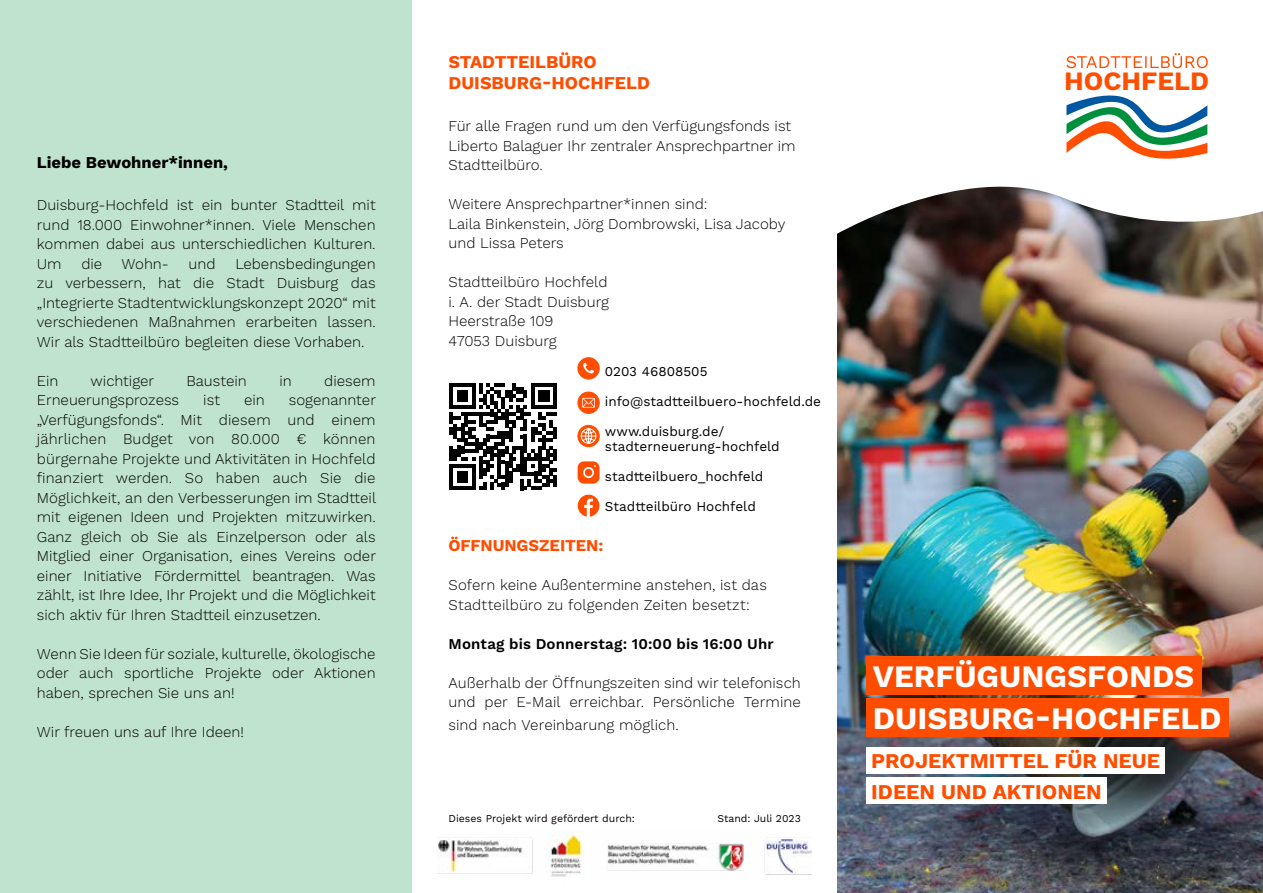
<style>
.page{position:relative;width:1263px;height:893px;background:#fff}
.page>*{position:absolute;margin:0;border:0;box-sizing:border-box;transform-origin:0 0}
.t1{font:700 31.2px/41.7px "Work Sans";color:#fff}
.t2{font:700 26.55px "Work Sans";color:#ff4e00}
.t3{font:700 21px/30.2px "Work Sans";color:#ff4d00}
.t4{font:700 18px/21.6px "Work Sans";color:#ff4d00}
.t5{font:700 16.5px "Work Sans";color:#000}
.t6{font:700 16.5px "Work Sans";letter-spacing:-.005em;color:#ff4d00}
.t7{font:300 15px/19.5px "Work Sans";color:#000}
.t8{font:600 15px "Work Sans";letter-spacing:.01em;color:#000}
.t9{font:13.5px/15px "Work Sans";color:#000}
.t10{font:10.5px "Work Sans";color:#000}
</style>
<div class="page">
<div style="left:0;top:0;width:412px;height:893px;background:#bfe3ce"></div>
<svg style="left:450px;top:383px;width:107px;height:107px"></svg>
<hr style="left:553px;top:475px;width:4px;height:11px;background:#000">
<img style="left:437px;top:830px;width:375px;height:47px">
<img style="left:837px;top:247px;width:426px;height:646px">
<div style="left:866px;top:656px;width:335px;height:39px;background:#ff4d00"></div>
<div style="left:866px;top:698px;width:363px;height:39px;background:#ff4d00"></div>
<svg style="left:837px;top:142px;width:426px;height:105px"></svg>
<svg style="left:1066px;top:53px;width:142px;height:15px"></svg>
<svg style="left:1066px;top:95px;width:141px;height:66px"></svg>
<div style="left:866px;top:747px;width:299px;height:27px;background:#fff"></div>
<div style="left:866px;top:778px;width:241px;height:26px;background:#fff"></div>
<div style="left:578px;top:358px;width:21px;height:21px;background:#ff4d00;border-radius:50%"></div>
<div style="left:577px;top:357px;width:23px;height:22px;border:1px solid #ff4d00;border-radius:50%"></div>
<svg style="left:583px;top:363px;width:11px;height:11px"></svg>
<div style="left:578px;top:392px;width:21px;height:21px;background:#ff4d00;border-radius:50%"></div>
<div style="left:577px;top:392px;width:23px;height:22px;border:1px solid #ff4d00;border-radius:50%"></div>
<svg style="left:582px;top:398px;width:13px;height:10px"></svg>
<div style="left:578px;top:425px;width:21px;height:22px;background:#ff4d00;border-radius:50%"></div>
<div style="left:577px;top:425px;width:23px;height:22px;border:1px solid #ff4d00;border-radius:50%"></div>
<svg style="left:581px;top:428px;width:15px;height:16px"></svg>
<svg style="left:578px;top:461px;width:21px;height:23px"></svg>
<div style="left:585px;top:469px;width:7px;height:7px;background:#ff4d00;border-radius:50%"></div>
<svg style="left:577px;top:494px;width:22px;height:23px"></svg>
<p class="t5" style="left:37px;top:153px;width:193px">Liebe Bewohner*innen,</p>
<p class="t7" style="left:37px;top:196px;width:340px;text-align:justify">Duisburg-Hochfeld ist ein bunter Stadtteil mit rund 18.000 Einwohner*innen. Viele Menschen kommen dabei aus unterschiedlichen Kulturen.<br>Um</p>
<p class="t7" style="left:37px;top:254px;width:340px;text-align:justify;text-indent:198px">Lebensbedingungen zu verbessern, hat die Stadt Duisburg das „Integrierte Stadtentwicklungskonzept 2020“ mit verschiedenen Maßnahmen erarbeiten lassen.<br>Wir als Stadtteilbüro begleiten diese Vorhaben.</p>
<p class="t7" style="left:37px;top:371px;width:23px">Ein</p>
<p class="t7" style="left:91px;top:371px;width:65px">wichtiger</p>
<p class="t7" style="left:186px;top:371px;width:62px">Baustein</p>
<p class="t7" style="left:279px;top:371px;width:14px">in</p>
<p class="t7" style="left:324px;top:371px;width:53px">diesem</p>
<p class="t7" style="left:37px;top:391px;width:144px">Erneuerungsprozess</p>
<p class="t7" style="left:203px;top:391px;width:18px">ist</p>
<p class="t7" style="left:244px;top:391px;width:22px">ein</p>
<p class="t7" style="left:81px;top:254px;width:22px">die</p>
<p class="t7" style="left:122px;top:254px;width:49px">Wohn-</p>
<p class="t7" style="left:189px;top:254px;width:28px">und</p>
<p class="t7" style="left:37px;top:391px;width:341px;text-align:justify;text-indent:252px">sogenannter „Verfügungsfonds“. Mit diesem und einem jährlichen Budget von 80.000 € können bürgernahe Projekte und Aktivitäten in Hochfeld finanziert werden. So haben auch Sie die Möglichkeit, an den Verbesserungen im Stadtteil mit eigenen Ideen und Projekten mitzuwirken.<br>Ganz gleich ob Sie als Einzelperson oder als Mitglied einer Organisation, eines Vereins oder einer Initiative Fördermittel beantragen. Was zählt, ist Ihre Idee, Ihr Projekt und die Möglichkeit sich aktiv für Ihren Stadtteil einzusetzen.</p>
<p class="t7" style="left:37px;top:644px;width:340px;text-align:justify">Wenn Sie Ideen für soziale, kulturelle, ökologische oder auch sportliche Projekte oder Aktionen haben, sprechen Sie uns an!</p>
<p class="t7" style="left:37px;top:722px;width:209px">Wir freuen uns auf Ihre Ideen!</p>
<p class="t4" style="left:448px;top:52px;width:203px">STADTTEILBÜRO<br>DUISBURG-HOCHFELD</p>
<p class="t7" style="left:448px;top:117px;width:349px">Für alle Fragen rund um den Verfügungsfonds ist<br>Liberto Balaguer Ihr zentraler Ansprechpartner im<br>Stadtteilbüro.</p>
<p class="t7" style="left:448px;top:195px;width:338px">Weitere Ansprechpartner*innen sind:<br>Laila Binkenstein, Jörg Dombrowski, Lisa Jacoby und Lissa Peters</p>
<p class="t7" style="left:448px;top:273px;width:162px">Stadtteilbüro Hochfeld i. A. der Stadt Duisburg<br>Heerstraße 109<br>47053 Duisburg</p>
<p class="t9" style="left:605px;top:364px;width:104px">0203 46808505</p>
<p class="t9" style="left:605px;top:394px;width:218px">info@stadtteilbuero-hochfeld.de</p>
<p class="t9" style="left:605px;top:424px;width:176px">www.duisburg.de/ stadterneuerung-hochfeld</p>
<p class="t9" style="left:605px;top:469px;width:160px">stadtteilbuero_hochfeld</p>
<p class="t9" style="left:605px;top:499px;width:152px">Stadtteilbüro Hochfeld</p>
<p class="t6" style="left:448px;top:536px;width:156px">ÖFFNUNGSZEITEN:</p>
<p class="t7" style="left:448px;top:576px;width:320px">Sofern keine Außentermine anstehen, ist das<br>Stadtteilbü ro zu folgenden Zeiten besetzt:</p>
<p class="t8" style="left:448px;top:635px;width:327px">Montag bis Donnerstag: 10:00 bis 16:00 Uhr</p>
<p class="t7" style="left:448px;top:674px;width:354px">Außerhalb der Öffnungszeiten sind wir telefonisch und per E-Mail erreichbar. Persönliche Termine</p>
<p class="t7" style="left:448px;top:716px;width:232px">sind nach Vereinbarung möglich.</p>
<p class="t10" style="left:448px;top:813px;width:188px">Dieses Projekt wird gefördert durch:</p>
<p class="t10" style="left:717px;top:813px;width:85px">Stand: Juli 2023</p>
<h2 class="t2" style="left:1064px;top:65px;width:146px">HOCHFELD</h2>
<h1 class="t1" style="left:873px;top:657px;width:350px">VERFÜGUNGSFONDS<br>DUISBURG-HOCHFELD</h1>
<h3 class="t3" style="left:871px;top:747px;width:290px">PROJEKTMITTEL FÜR NEUE<br>IDEEN UND AKTIONEN</h3>
</div>
